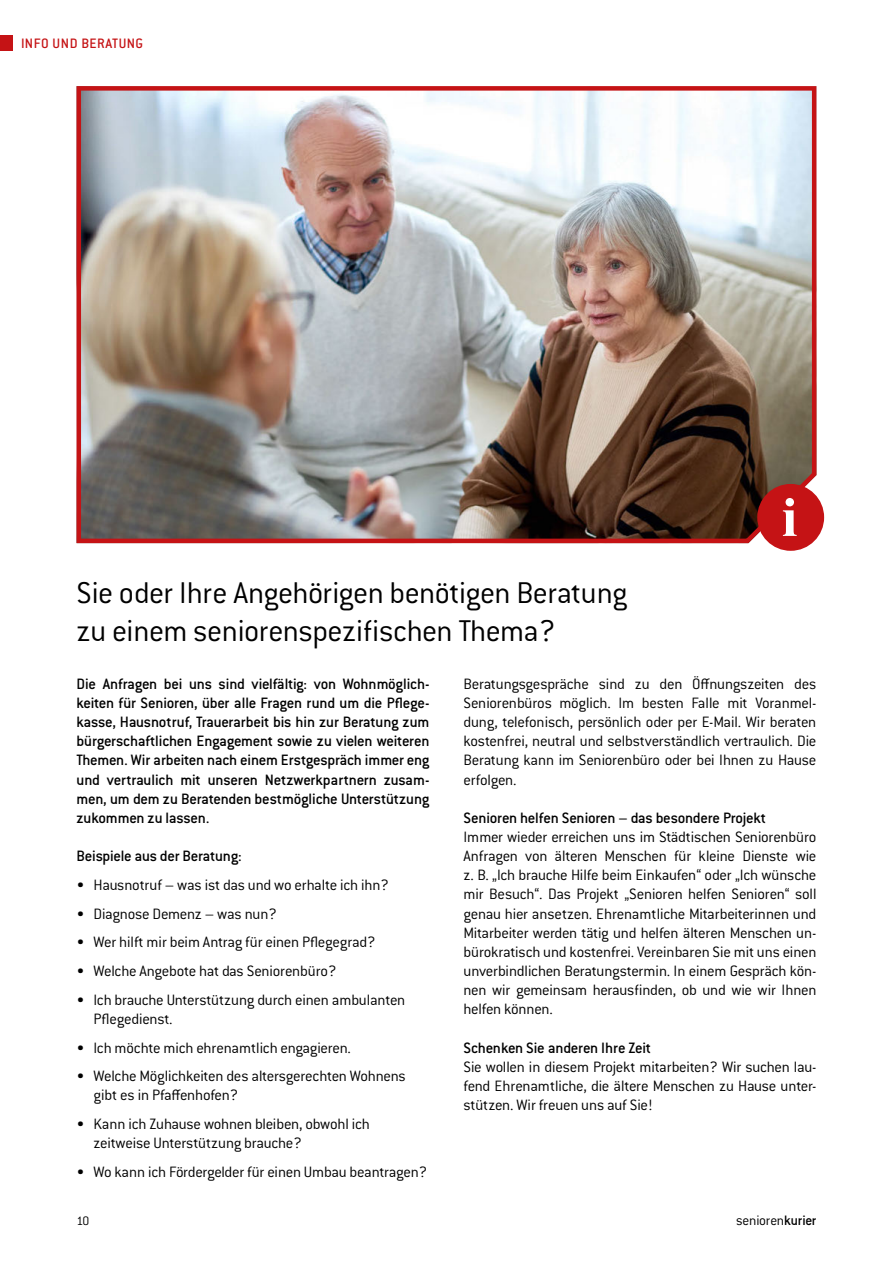
<style>
.page{position:relative;width:893px;height:1263px;background:#fff}
.page>*{position:absolute;margin:0;border:0;box-sizing:border-box;transform-origin:0 0}
.t1{font:700 55.95px "Times New Roman";color:#fff}
.ArtikelHead{font:300 33px "Conduit ITC Pro";letter-spacing:-.015em;color:#000}
.Fließtext{font:300 16.5px/19.2px "Conduit ITC Pro";letter-spacing:-.015em;color:#000;text-align:justify}
.Fließtext-2{font:500 16.5px/19.2px "Conduit ITC Pro";letter-spacing:-.015em;color:#000;text-align:justify}
.Kapitelmarkierung{font:500 15px "Conduit ITC Pro";letter-spacing:.04em;color:#c51315}
.t2{font:300 15px "Conduit ITC Pro";letter-spacing:-.015em;color:#000}
.t3{font:300 13.5px "Conduit ITC Pro";color:#000}
.s1{font-weight:500}
</style>
<div class="page">
<img style="left:76px;top:86px;width:743px;height:459px">
<div style="left:757px;top:484px;width:67px;height:67px;background:#c51315;border-radius:50%"></div>
<div style="left:0;top:35px;width:13px;height:16px;background:#c51315"></div>
<p class="Kapitelmarkierung" style="left:21px;top:35px;width:123px">INFO UND BERATUNG</p>
<p class="t1" style="left:782px;top:478px;width:17px">i</p>
<p class="ArtikelHead" style="left:77px;top:575px;width:552px">Sie oder Ihre Angehörigen benötigen Beratung</p>
<p class="ArtikelHead" style="left:77px;top:613px;width:481px">zu einem seniorenspezifischen Thema?</p>
<p class="Fließtext" style="left:463px;top:674px;width:354px">Beratungsgespräche sind zu den Öffnungszeiten des Seniorenbüros möglich. Im besten Falle mit Voranmel&shy;dung, telefonisch, persönlich oder per E-Mail. Wir beraten kostenfrei, neutral und selbstverständlich vertraulich. Die Beratung kann im Seniorenbüro oder bei Ihnen zu Hause erfolgen.</p>
<p class="Fließtext-2" style="left:463px;top:808px;width:304px">Senioren helfen Senioren – das besondere Projekt</p>
<p class="Fließtext" style="left:463px;top:827px;width:354px">Immer wieder erreichen uns im Städtischen Seniorenbüro Anfragen von älteren Menschen für kleine Dienste wie z. B. „Ich brauche Hilfe beim Einkaufen“ oder „Ich wünsche mir Besuch“. Das Projekt „Senioren helfen Senioren“ soll genau hier ansetzen. Ehrenamtliche Mitarbeiterinnen und Mitarbeiter werden tätig und helfen älteren Menschen un&shy;bürokratisch und kostenfrei. Vereinbaren Sie mit uns einen unverbindlichen Beratungstermin. In einem Gespräch kön&shy;nen wir gemeinsam herausfinden, ob und wie wir Ihnen helfen können.</p>
<p class="Fließtext-2" style="left:463px;top:1038px;width:189px">Schenken Sie anderen Ihre Zeit</p>
<p class="Fließtext" style="left:463px;top:1057px;width:354px">Sie wollen in diesem Projekt mitarbeiten? Wir suchen lau&shy;fend Ehrenamtliche, die ältere Menschen zu Hause unter&shy;stützen. Wir freuen uns auf Sie!</p>
<p class="Fließtext-2" style="left:77px;top:674px;width:354px">Die Anfragen bei uns sind vielfältig: von Wohnmöglich&shy;keiten für Senioren, über alle Fragen rund um die Pflege&shy;kasse, Hausnotruf, Trauerarbeit bis hin zur Beratung zum bürgerschaftlichen Engagement sowie zu vielen weiteren Themen. Wir arbeiten nach einem Erstgespräch immer eng und vertraulich mit unseren Netzwerkpartnern zusam&shy;men, um dem zu Beratenden bestmögliche Unterstützung zukommen zu lassen.</p>
<p class="Fließtext-2" style="left:77px;top:846px;width:167px">Beispiele aus der Beratung:</p>
<p class="Fließtext" style="left:77px;top:875px;width:314px">• Hausnotruf – was ist das und wo erhalte ich ihn?</p>
<p class="Fließtext" style="left:77px;top:904px;width:202px">• Diagnose Demenz – was nun?</p>
<p class="Fließtext" style="left:77px;top:933px;width:301px">• Wer hilft mir beim Antrag für einen Pflegegrad?</p>
<p class="Fließtext" style="left:77px;top:961px;width:261px">• Welche Angebote hat das Seniorenbüro?</p>
<p class="Fließtext" style="left:94px;top:990px;width:313px;text-indent:-17px">• Ich brauche Unterstützung durch einen ambulanten<br>Pflegedienst.</p>
<p class="Fließtext" style="left:77px;top:1038px;width:276px">• Ich möchte mich ehrenamtlich engagieren.</p>
<p class="Fließtext" style="left:94px;top:1066px;width:314px;text-indent:-17px">• Welche Möglichkeiten des altersgerechten Wohnens gibt es in Pfaffenhofen?</p>
<p class="Fließtext" style="left:94px;top:1114px;width:278px;text-indent:-17px">• Kann ich Zuhause wohnen bleiben, obwohl ich zeitweise Unterstützung brauche?</p>
<p class="Fließtext" style="left:77px;top:1162px;width:352px">• Wo kann ich Fördergelder für einen Umbau beantragen?</p>
<p class="t3" style="left:77px;top:1213px;width:14px">10</p>
<p class="t2" style="left:736px;top:1212px;width:82px">senioren<span class="s1">kurier</span></p>
</div>
